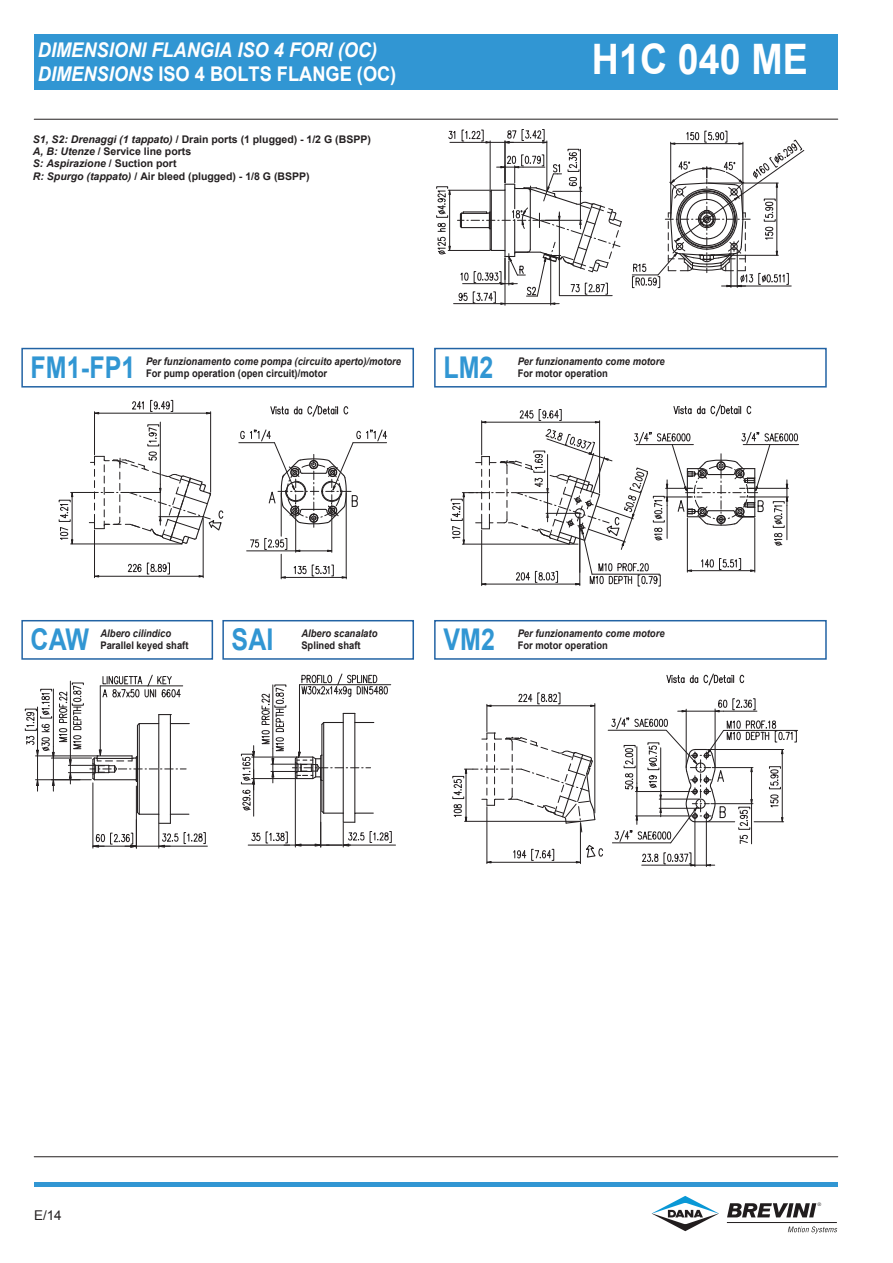
<style>
.page{position:relative;width:893px;height:1263px;background:#fff}
.page>*{position:absolute;margin:0;border:0;box-sizing:border-box;transform-origin:0 0}
.t1{font:700 42px "Arial";color:#fff;scale:.89 1}
.t2{font:700 30px "Arial";letter-spacing:.005em;color:#3196d3;scale:.83 1}
.t3{font:italic 700 20.25px/23.2px "Arial";color:#fff;scale:.9 1}
.t4{font:13.5px "Arial";color:#231f20}
.t5{font:700 10.5px/12px "Arial";color:#231f20}
.t6{font:italic 700 10.5px "Arial";color:#231f20;scale:.89 1}
.t7{font:700 10.5px "Arial";color:#231f20;scale:.89 1}
.t8{font:300 4.8px "Helvetica Neue";color:#201e1e}
.s1{font-style:normal}
.s2{font-style:italic}
</style>
<div class="page">
<div style="left:34px;top:34px;width:804px;height:55px;background:#3196d3"></div>
<hr style="left:34px;top:119px;width:804px;height:1px;background:#231f20">
<hr style="left:34px;top:1157px;width:804px;height:1px;background:#231f20">
<hr style="left:34px;top:1182px;width:804px;height:4px;background:#3196d3">
<svg style="left:651px;top:1196px;width:68px;height:36px"></svg>
<svg style="left:788px;top:1226px;width:49px;height:8px"></svg>
<svg style="left:727px;top:1203px;width:89px;height:14px"></svg>
<hr style="left:727px;top:1222px;width:110px;height:1px;background:#211d1e">
<div style="left:21px;top:348px;width:393px;height:40px;border:2px solid #2263a4"></div>
<div style="left:434px;top:348px;width:393px;height:40px;border:2px solid #2263a4"></div>
<div style="left:21px;top:620px;width:192px;height:40px;border:2px solid #2263a4"></div>
<div style="left:222px;top:620px;width:192px;height:40px;border:2px solid #2263a4"></div>
<div style="left:434px;top:620px;width:393px;height:40px;border:2px solid #2263a4"></div>
<hr style="left:93px;top:783px;width:1px;height:65px;background:#231f20">
<hr style="left:164px;top:846px;width:43px;height:1px;background:#231f20">
<hr style="left:136px;top:786px;width:1px;height:62px;background:#231f20">
<svg style="left:92px;top:811px;width:114px;height:37px"></svg>
<hr style="left:170px;top:715px;width:1px;height:99px;background:#231f20">
<hr style="left:158px;top:715px;width:1px;height:99px;background:#231f20">
<hr style="left:139px;top:724px;width:1px;height:90px;background:#231f20">
<hr style="left:137px;top:782px;width:1px;height:30px;background:#231f20">
<svg style="left:25px;top:674px;width:164px;height:117px"></svg>
<hr style="left:349px;top:845px;width:46px;height:1px;background:#231f20">
<svg style="left:241px;top:673px;width:151px;height:174px"></svg>
<hr style="left:299px;top:685px;width:1px;height:67px;background:#231f20">
<svg style="left:436px;top:129px;width:186px;height:176px"></svg>
<svg style="left:632px;top:131px;width:172px;height:157px"></svg>
<hr style="left:675px;top:143px;width:64px;height:1px;background:#231f20">
<hr style="left:247px;top:551px;width:49px;height:1px;background:#231f20">
<svg style="left:341px;top:576px;width:5px;height:3px"></svg>
<hr style="left:346px;top:493px;width:1px;height:86px;background:#231f20">
<hr style="left:331px;top:505px;width:1px;height:47px;background:#231f20">
<hr style="left:239px;top:442px;width:35px;height:1px;background:#231f20">
<hr style="left:281px;top:493px;width:1px;height:43px;background:#231f20">
<hr style="left:295px;top:505px;width:1px;height:47px;background:#231f20">
<svg style="left:206px;top:412px;width:6px;height:3px"></svg>
<svg style="left:198px;top:575px;width:5px;height:3px"></svg>
<hr style="left:203px;top:518px;width:1px;height:60px;background:#231f20">
<hr style="left:160px;top:422px;width:1px;height:62px;background:#231f20">
<hr style="left:210px;top:412px;width:1px;height:80px;background:#231f20">
<hr style="left:94px;top:412px;width:1px;height:43px;background:#231f20">
<hr style="left:94px;top:530px;width:1px;height:48px;background:#231f20">
<hr style="left:99px;top:576px;width:100px;height:1px;background:#231f20">
<hr style="left:99px;top:413px;width:107px;height:1px;background:#231f20">
<svg style="left:59px;top:425px;width:165px;height:122px"></svg>
<svg style="left:132px;top:401px;width:12px;height:9px"></svg>
<svg style="left:150px;top:400px;width:23px;height:12px"></svg>
<svg style="left:127px;top:563px;width:43px;height:11px"></svg>
<svg style="left:250px;top:538px;width:85px;height:41px"></svg>
<hr style="left:285px;top:577px;width:57px;height:1px;background:#231f20">
<svg style="left:240px;top:429px;width:147px;height:98px"></svg>
<svg style="left:270px;top:404px;width:79px;height:13px"></svg>
<svg style="left:451px;top:404px;width:347px;height:182px"></svg>
<svg style="left:666px;top:673px;width:79px;height:13px"></svg>
<svg style="left:452px;top:693px;width:345px;height:174px"></svg>
<h3 class="t3" style="left:38px;top:39px;width:400px">DIMENSIONI FLANGIA ISO 4 FORI (OC)<br>DIMENSIONS <span class="s1">ISO 4 BOLTS FLANGE (OC)</span></h3>
<h1 class="t1" style="left:592px;top:36px;width:244px">H1C 040 ME</h1>
<p class="t5" style="left:33px;top:133px;width:339px"><span class="s2">S1, S2: Drenaggi (1 tappato)</span> / Drain ports (1 plugged) - 1/2 G (BSPP)<br><span class="s2">A, B: Utenze</span> / Service line ports<br><span class="s2">S: Aspirazione</span> / Suction port</p>
<p class="t5" style="left:33px;top:171px;width:278px"><span class="s2">R: Spurgo (tappato)</span> / Air bleed (plugged) - 1/8 G (BSPP)</p>
<h2 class="t2" style="left:31px;top:351px;width:128px">FM1-FP1</h2>
<p class="t6" style="left:146px;top:356px;width:288px">Per funzionamento come pompa (circuito aperto)/motore</p>
<p class="t7" style="left:146px;top:368px;width:205px">For pump operation (open circuit)/motor</p>
<h2 class="t2" style="left:443px;top:351px;width:62px">LM2</h2>
<p class="t6" style="left:518px;top:356px;width:167px">Per funzionamento come motore</p>
<p class="t7" style="left:518px;top:368px;width:103px">For motor operation</p>
<h2 class="t2" style="left:31px;top:623px;width:72px">CAW</h2>
<p class="t6" style="left:100px;top:628px;width:81px">Albero cilindico</p>
<p class="t7" style="left:100px;top:640px;width:100px">Parallel keyed shaft</p>
<h2 class="t2" style="left:232px;top:623px;width:52px">SAI</h2>
<p class="t6" style="left:301px;top:628px;width:87px">Albero scanalato</p>
<p class="t7" style="left:301px;top:640px;width:68px">Splined shaft</p>
<h2 class="t2" style="left:443px;top:623px;width:64px">VM2</h2>
<p class="t6" style="left:518px;top:628px;width:167px">Per funzionamento come motore</p>
<p class="t7" style="left:518px;top:640px;width:103px">For motor operation</p>
<p class="t4" style="left:34px;top:1208px;width:29px">E/14</p>
<p class="t8" style="left:817px;top:1203px;width:5px">®</p>
</div>
